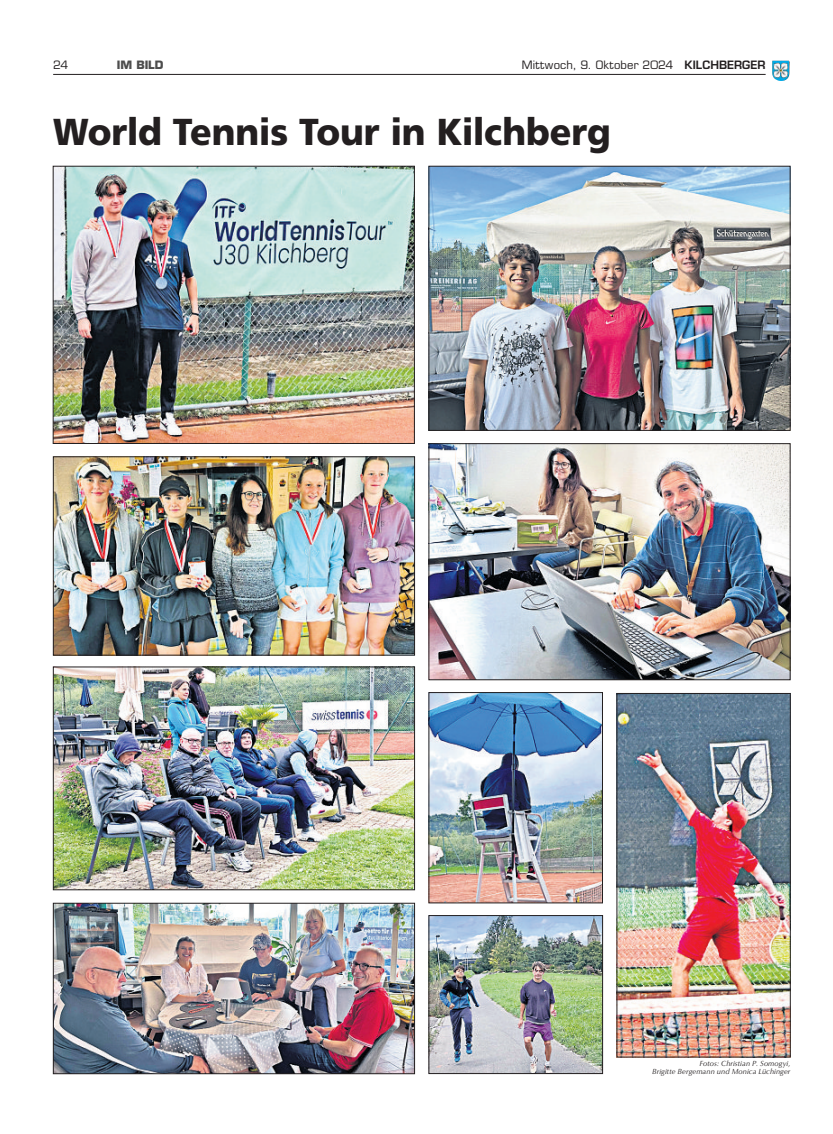
<style>
.page{position:relative;width:833px;height:1134px;background:#fff}
.page>*{position:absolute;margin:0;border:0;box-sizing:border-box;transform-origin:0 0}
.t1{font:900 37.5px "Frutiger LT";letter-spacing:-.01em;color:#231f20;scale:.95 1}
.t2{font:11.25px "Eurostile LT";letter-spacing:.015em;color:#231f20}
.t3{font:700 11.25px "Eurostile LT";letter-spacing:-.005em;color:#4d4d4d}
.t4{font:italic 7.5px/8.8px "Optima LT";letter-spacing:.01em;color:#231f20;text-align:right}
.s1{font-weight:600}
</style>
<div class="page">
<img style="left:772px;top:61px;width:17px;height:20px">
<hr style="left:53px;top:74px;width:712px;height:1px;background:#231f20">
<img style="left:55px;top:168px;width:357px;height:274px">
<div style="left:53px;top:166px;width:361px;height:278px;border:1px solid #231f20"></div>
<img style="left:431px;top:168px;width:357px;height:260px">
<div style="left:429px;top:166px;width:361px;height:264px;border:1px solid #231f20"></div>
<img style="left:55px;top:669px;width:358px;height:219px">
<div style="left:53px;top:667px;width:362px;height:223px;border:1px solid #231f20"></div>
<img style="left:619px;top:695px;width:169px;height:360px">
<img style="left:431px;top:694px;width:169px;height:207px">
<img style="left:431px;top:917px;width:170px;height:155px">
<div style="left:429px;top:915px;width:174px;height:159px;border:1px solid #231f20"></div>
<img style="left:431px;top:445px;width:357px;height:233px">
<div style="left:429px;top:443px;width:361px;height:237px;border:1px solid #231f20"></div>
<img style="left:55px;top:905px;width:358px;height:167px">
<div style="left:53px;top:903px;width:362px;height:171px;border:1px solid #231f20"></div>
<img style="left:55px;top:459px;width:358px;height:194px">
<div style="left:53px;top:457px;width:362px;height:198px;border:1px solid #231f20"></div>
<h2 class="t2" style="left:53px;top:58px;width:17px">24</h2>
<h2 class="t3" style="left:117px;top:60px;width:48px">IM BILD</h2>
<h2 class="t2" style="left:522px;top:58px;width:245px">Mittwoch, 9. Oktober 2024 <span class="s1">KILCHBERGER</span></h2>
<h1 class="t1" style="left:53px;top:119px;width:588px">World Tennis Tour in Kilchberg</h1>
<p class="t4" style="left:652px;top:1060px;width:140px">Fotos: Christian P. Somogyi,<br>Brigitte Bergemann und Monica Lüchinger</p>
</div>
